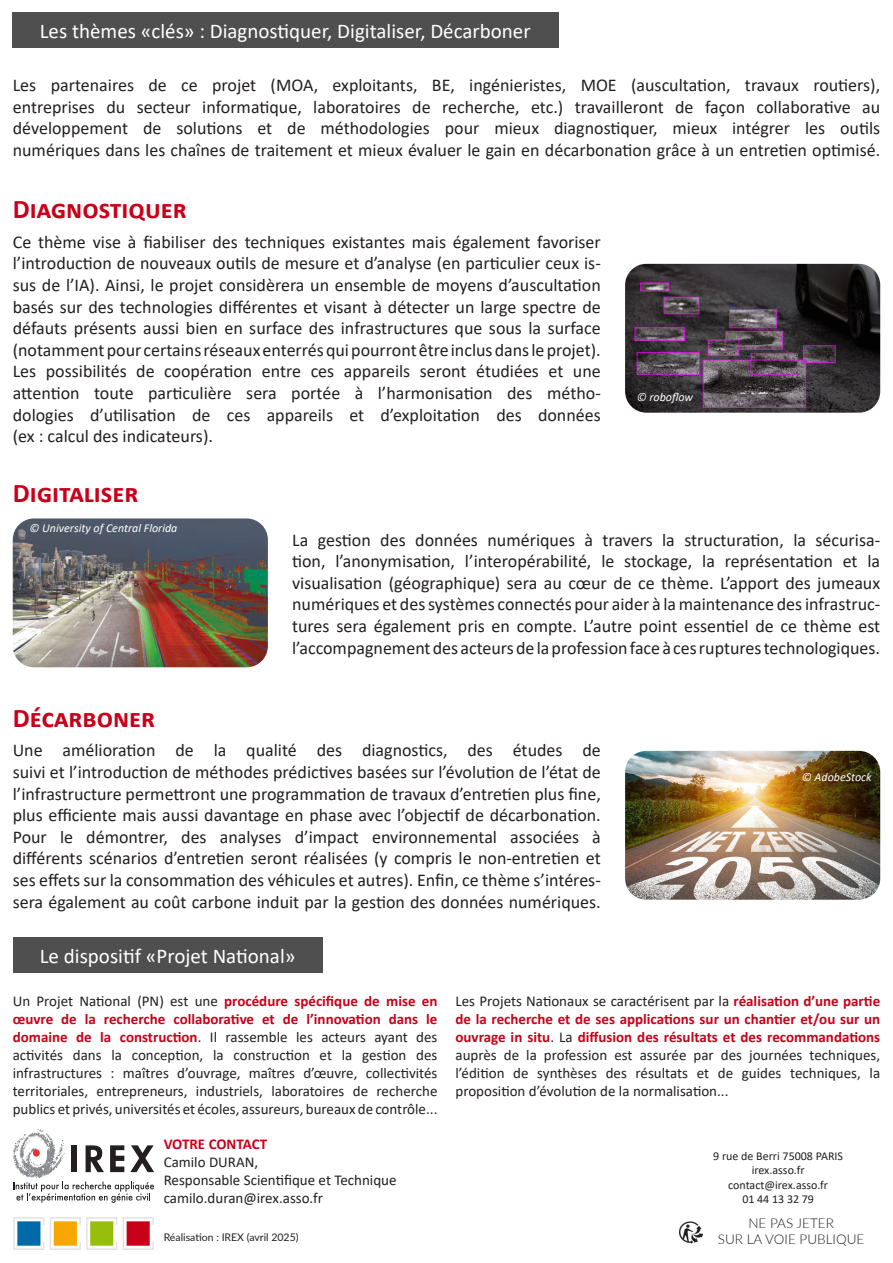
<style>
.page{position:relative;width:893px;height:1263px;background:#fff}
.page>*{position:absolute;margin:0;border:0;box-sizing:border-box;transform-origin:0 0}
.t1{font:700 27px "Calibri";color:#c9001a}
.UL_-_Gris{font:21px "Calibri";color:#fff}
.t2{font:18px/21.6px "Calibri";color:#231f20;text-align:justify}
.Centrer{font:15px/18px "Calibri";color:#231f20;text-align:justify}
.Centrer-2{font:700 15px "Calibri";letter-spacing:-.005em;color:#c9001a}
.t3{font:300 13.5px/16.2px "Lato";color:#231f20;text-align:center}
.t4{font:12px/14.4px "Calibri";color:#231f20;text-align:center}
.t5{font:italic 12px "Calibri";color:#fff}
.t6{font:10.5px "Lato";color:#231f20}
.s1{font-weight:700;color:#c9001a}
</style>
<div class="page">
<img style="left:679px;top:1221px;width:23px;height:23px">
<svg style="left:13px;top:1217px;width:141px;height:33px"></svg>
<svg style="left:13px;top:1129px;width:141px;height:74px"></svg>
<div style="left:13px;top:937px;width:310px;height:35px;background:#504f4f"></div>
<div style="left:13px;top:13px;width:546px;height:35px;background:#504f4f"></div>
<img style="left:625px;top:751px;width:255px;height:149px">
<img style="left:13px;top:518px;width:255px;height:149px">
<img style="left:625px;top:264px;width:255px;height:149px">
<p class="UL_-_Gris" style="left:40px;top:17px;width:492px">Les thèmes «clés» : Diagnostiquer, Digitaliser, Décarboner</p>
<p class="t2" style="left:13px;top:74px;width:869px">Les partenaires de ce projet (MOA, exploitants, BE, ingénieristes, MOE (auscultation, travaux routiers), entreprises du secteur informatique, laboratoires de recherche, etc.) travailleront de façon collaborative au développement de solutions et de méthodologies pour mieux diagnostiquer, mieux intégrer les outils numériques dans les chaînes de traitement et mieux évaluer le gain en décarbonation grâce à un entretien optimisé.</p>
<p class="t1" style="left:13px;top:189px;width:176px">Diagnostiquer</p>
<p class="t2" style="left:13px;top:231px;width:590px">Ce thème vise à fiabiliser des techniques existantes mais également favoriser l’introduction de nouveaux outils de mesure et d’analyse (en particulier ceux is&shy;sus de l’IA). Ainsi, le projet considèrera un ensemble de moyens d’auscultation basés sur des technologies différentes et visant à détecter un large spectre de défauts présents aussi bien en surface des infrastructures que sous la surface (notamment pour certains réseaux enterrés qui pourront être inclus dans le projet).</p>
<p class="t2" style="left:13px;top:360px;width:590px">Les possibilités de coopération entre ces appareils seront étudiées et une attention toute particulière sera portée à l’harmonisation des métho&shy;dologies d’utilisation de ces appareils et d’exploitation des données</p>
<p class="t2" style="left:13px;top:425px;width:202px">(ex : calcul des indicateurs).</p>
<p class="t1" style="left:13px;top:473px;width:127px">Digitaliser</p>
<p class="t5" style="left:637px;top:388px;width:58px">© roboflow</p>
<p class="t5" style="left:29px;top:520px;width:150px">© University of Central Florida</p>
<p class="t2" style="left:292px;top:528px;width:590px">La gestion des données numériques à travers la structuration, la sécurisa&shy;tion, l’anonymisation, l’interopérabilité, le stockage, la représentation et la visualisation (géographique) sera au cœur de ce thème. L’apport des jumeaux numériques et des systèmes connectés pour aider à la maintenance des infrastruc&shy;tures sera également pris en compte. L’autre point essentiel de ce thème est l’accompagnement des acteurs de la profession face à ces ruptures technologiques.</p>
<p class="t1" style="left:13px;top:699px;width:144px">Décarboner</p>
<p class="t2" style="left:13px;top:739px;width:590px">Une amélioration de la qualité des diagnostics, des études de suivi et l’introduction de méthodes prédictives basées sur l’évolution de l’état de l’infrastructure permettront une programmation de travaux d’entretien plus fine, plus efficiente mais aussi davantage en phase avec l’objectif de décarbonation.</p>
<p class="t2" style="left:13px;top:825px;width:590px">Pour le démontrer, des analyses d’impact environnemental associées à différents scénarios d’entretien seront réalisées (y compris le non-entretien et ses effets sur la consommation des véhicules et autres). Enfin, ce thème s’intéres&shy;sera également au coût carbone induit par la gestion des données numériques.</p>
<p class="UL_-_Gris" style="left:40px;top:941px;width:257px">Le dispositif «Projet National»</p>
<p class="t5" style="left:802px;top:768px;width:71px">© AdobeStock</p>
<p class="Centrer" style="left:13px;top:991px;width:426px">Un Projet National (PN) est une <span class="s1">procédure spécifique de mise en œuvre de la recherche collaborative et de l’innovation dans le domaine de la construction</span>. Il rassemble les acteurs ayant des activités dans la conception, la construction et la gestion des infrastructures : maîtres d’ouvrage, maîtres d’œuvre, collectivités territoriales, entrepreneurs, industriels, laboratoires de recherche publics et privés, universités et écoles, assureurs, bureaux de contrôle...</p>
<p class="Centrer" style="left:455px;top:991px;width:426px">Les Projets Nationaux se caractérisent par la <span class="s1">réalisation d’une partie de la recherche et de ses applications sur un chantier et/ou sur un ouvrage in situ</span>. La <span class="s1">diffusion des résultats et des recommandations </span>auprès de la profession est assurée par des journées techniques, l’édition de synthèses des résultats et de guides techniques, la proposition d’évolution de la normalisation...</p>
<p class="Centrer-2" style="left:164px;top:1133px;width:105px">VOTRE CONTACT</p>
<p class="Centrer" style="left:164px;top:1152px;width:234px;text-align:left">Camilo DURAN,<br>Responsable Scientifique et Technique camilo.duran@irex.asso.fr</p>
<p class="t6" style="left:164px;top:1229px;width:136px">Réalisation : IREX (avril 2025)</p>
<p class="t4" style="left:713px;top:1148px;width:131px">9 rue de Berri 75008 PARIS irex.asso.fr contact@irex.asso.fr<br>01 44 13 32 79</p>
<p class="t3" style="left:718px;top:1214px;width:148px">NE PAS JETER<br>SUR LA VOIE PUBLIQUE</p>
</div>
